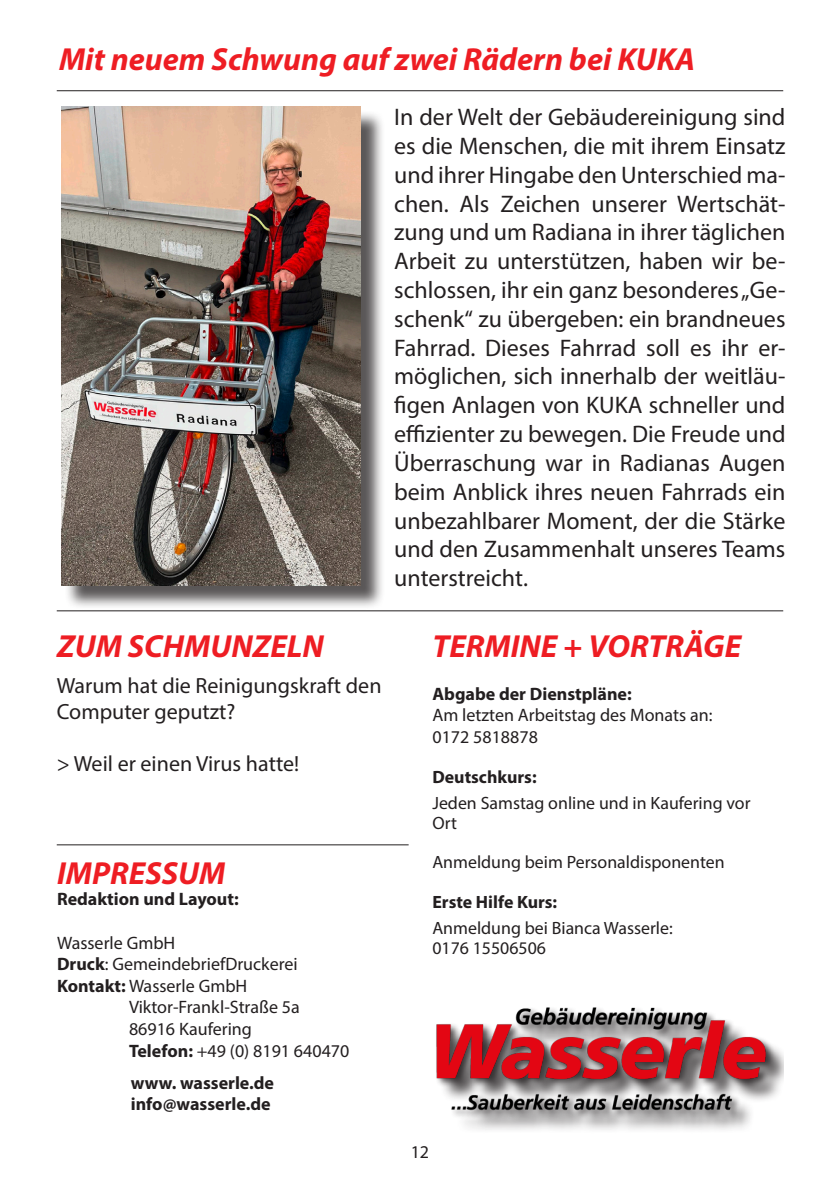
<style>
.page{position:relative;width:840px;height:1191px;background:#fff}
.page>*{position:absolute;margin:0;border:0;box-sizing:border-box;transform-origin:0 0}
.Überschrift{font:italic 700 32px "Myriad Pro";color:#ee1d23}
.Fließtext{font:24px/28.8px "Myriad Pro";color:#231f20;text-align:justify}
.Fließtext-2{font:22px/26px "Myriad Pro";color:#231f20}
.Überschrift-2{font:18px/21.6px "Myriad Pro";color:#231f20}
.Überschrift-3{font:700 18px/21.6px "Myriad Pro";color:#231f20}
.t1{font:17.8px/19.8px "Myriad Pro";color:#231f20}
.t2{font:700 17.8px "Myriad Pro";color:#231f20}
.s1{font-weight:700}
</style>
<div class="page">
<hr style="left:57px;top:610px;width:725px;height:1px;background:#231f20">
<hr style="left:57px;top:844px;width:351px;height:1px;background:#231f20">
<img style="left:436px;top:1007px;width:347px;height:123px">
<hr style="left:57px;top:90px;width:725px;height:1px;background:#231f20">
<div style="left:64px;top:110px;width:321px;height:500px;background:#231f20;opacity:.75"></div>
<img style="left:61px;top:107px;width:299px;height:478px">
<p class="Überschrift" style="left:59px;top:39px;width:637px">Mit neuem Schwung auf zwei Rädern bei KUKA</p>
<p class="Fließtext" style="left:394px;top:102px;width:392px">In der Welt der Gebäudereinigung sind es die Menschen, die mit ihrem Einsatz und ihrer Hingabe den Unterschied ma&shy;chen. Als Zeichen unserer Wertschät&shy;zung und um Radiana in ihrer täglichen Arbeit zu unterstützen, haben wir be&shy;schlossen, ihr ein ganz besonderes „Ge&shy;schenk“ zu übergeben: ein brandneues Fahrrad. Dieses Fahrrad soll es ihr er&shy;möglichen, sich innerhalb der weitläu&shy;figen Anlagen von KUKA schneller und effizienter zu bewegen. Die Freude und Überraschung war in Radianas Augen beim Anblick ihres neuen Fahrrads ein unbezahlbarer Moment, der die Stärke und den Zusammenhalt unseres Teams unterstreicht.</p>
<p class="Überschrift" style="left:57px;top:625px;width:268px">ZUM SCHMUNZELN</p>
<p class="Überschrift" style="left:432px;top:625px;width:310px">TERMINE + VORTRÄGE</p>
<p class="Überschrift-2" style="left:432px;top:682px;width:281px"><span class="s1">Abgabe der Dienstpläne:<br></span>Am letzten Arbeitstag des Monats an:</p>
<p class="Überschrift-2" style="left:432px;top:726px;width:107px">0172 5818878</p>
<p class="t2" style="left:432px;top:765px;width:106px">Deutschkurs:</p>
<p class="t1" style="left:432px;top:792px;width:319px">Jeden Samstag online und in Kaufering vor<br>Ort</p>
<p class="t1" style="left:432px;top:852px;width:293px">Anmeldung beim Personaldisponenten</p>
<p class="t2" style="left:432px;top:890px;width:126px">Erste Hilfe Kurs:</p>
<p class="t1" style="left:432px;top:917px;width:242px">Anmeldung bei Bianca Wasserle:</p>
<p class="t1" style="left:432px;top:937px;width:115px">0176 15506506</p>
<p class="Fließtext-2" style="left:57px;top:672px;width:326px">Warum hat die Reinigungskraft den<br>Computer geputzt?</p>
<p class="Fließtext-2" style="left:57px;top:750px;width:244px">&gt; Weil er einen Virus hatte!</p>
<p class="Überschrift" style="left:57px;top:852px;width:170px">IMPRESSUM</p>
<p class="Überschrift-3" style="left:57px;top:888px;width:183px">Redaktion und Layout:</p>
<p class="Überschrift-2" style="left:57px;top:931px;width:120px">Wasserle GmbH</p>
<p class="Überschrift-2" style="left:57px;top:953px;width:242px"><span class="s1">Druck</span>: GemeindebriefDruckerei</p>
<p class="Überschrift-2" style="left:57px;top:974px;width:192px"><span class="s1">Kontakt:</span> Wasserle GmbH</p>
<p class="Überschrift-2" style="left:129px;top:996px;width:172px">Viktor-Frankl-Straße 5a</p>
<p class="Überschrift-2" style="left:129px;top:1018px;width:124px">86916 Kaufering</p>
<p class="Überschrift-2" style="left:129px;top:1039px;width:222px"><span class="s1">Telefon:</span> +49 (0) 8191 640470</p>
<p class="Überschrift-3" style="left:131px;top:1071px;width:145px">www. wasserle.de info@wasserle.de</p>
<p class="Überschrift-2" style="left:410px;top:1140px;width:20px">12</p>
</div>
